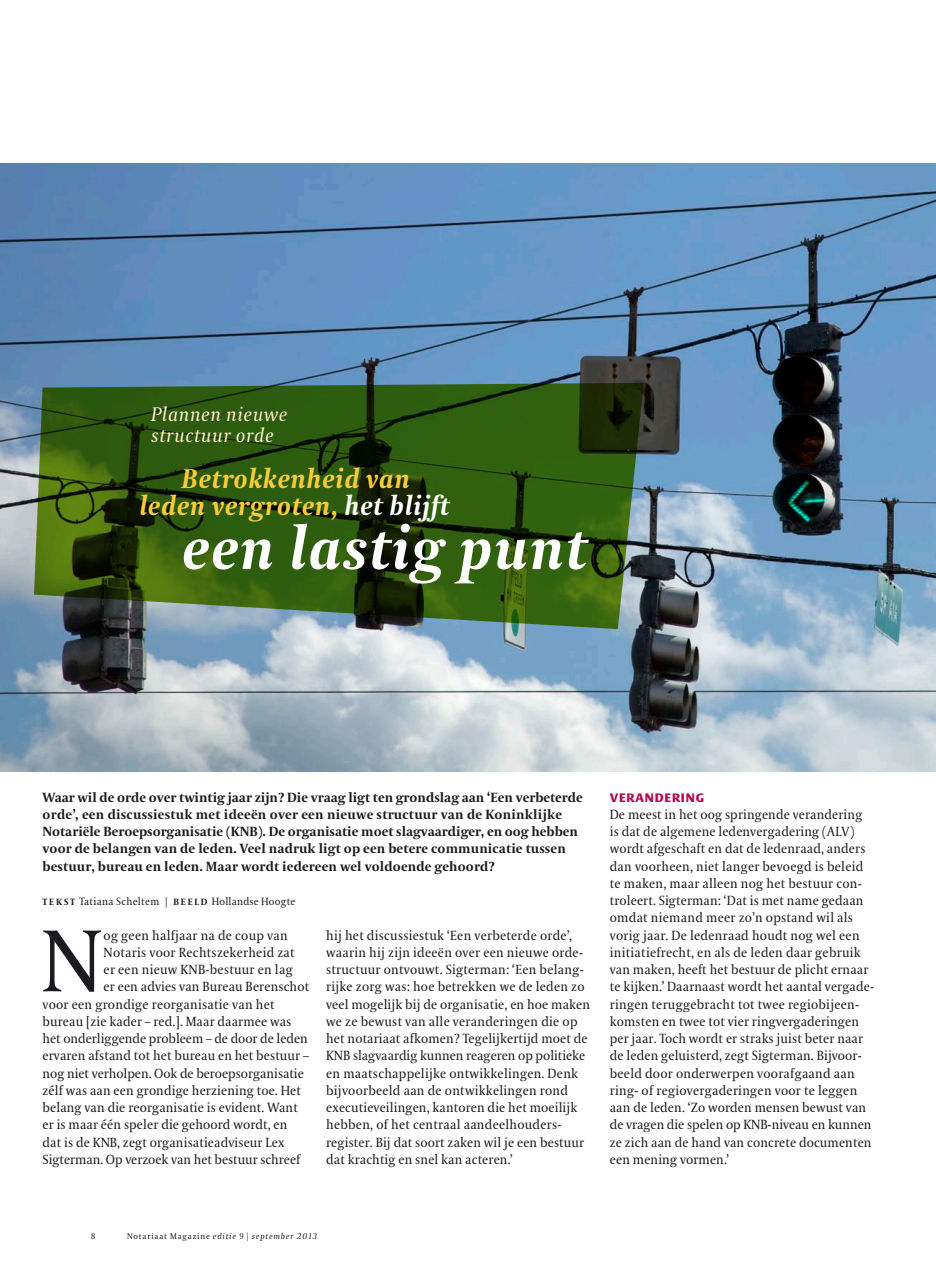
<style>
.page{position:relative;width:936px;height:1263px;background:#fff}
.page>*{position:absolute;margin:0;border:0;box-sizing:border-box;transform-origin:0 0}
.t1{font:87.3px "VPRO Coranto";color:#1a1a1f}
.t2{font:italic 700 60px "VPRO Coranto";letter-spacing:.02em;color:#fff}
.t3{font:italic 700 27px/27px "VPRO Coranto";letter-spacing:.02em;color:#fccb3c;text-align:center}
.t4{font:italic 19.5px/21px "VPRO Coranto";letter-spacing:.03em;color:#fdefcd}
.t5{font:13.2px/17.2px "VPRO Coranto";letter-spacing:.01em;color:#1a1a1f}
.t6{font:700 13.2px/17.2px "VPRO Coranto";letter-spacing:.01em;color:#1a1a1f}
.t7{font:700 12px "VPRO Vesta";letter-spacing:.07em;color:#b80852}
.t8{font:10.5px "VPRO Coranto";letter-spacing:.02em;color:#1a1a1f}
.t9{font:italic 8.25px "VPRO Coranto";letter-spacing:.1em;color:#1a1a1f}
.t10{font:8.25px "VPRO Coranto Cn";color:#1a1a1f}
.s1{color:#fff}
.s2{font-weight:700;font-size:9px}
.s3{font-style:normal}
.s4{font-family:"VPRO Coranto Cn";font-style:normal}
</style>
<div class="page">
<img style="left:0;top:163px;width:935px;height:608px">
<svg style="left:34px;top:383px;width:609px;height:246px;background:#34581b"></svg>
<h3 class="t4" style="left:151px;top:404px;width:138px">Plannen nieuwe structuur orde</h3>
<h3 class="t3" style="left:139px;top:465px;width:311px">Betrokkenheid van<br>leden vergroten, <span class="s1">het blijft</span></h3>
<h2 class="t2" style="left:181px;top:511px;width:406px">een lastig punt</h2>
<p class="t6" style="left:43px;top:788px;width:541px">Waar wil de orde over twintig jaar zijn? Die vraag ligt ten grondslag aan ‘Een verbeterde orde’, een discussiestuk met ideeën over een nieuwe structuur van de Koninklijke Notariële Beroepsorganisatie (KNB). De organisatie moet slagvaardiger, en oog hebben voor de belangen van de leden. Veel nadruk ligt op een betere communicatie tussen bestuur, bureau en leden. Maar wordt iedereen wel voldoende gehoord?</p>
<p class="t8" style="left:43px;top:895px;width:139px"><span class="s2">T E K S T</span> Tatiana Scheltem | <span class="s2">bee</span></p>
<p class="t8" style="left:194px;top:895px;width:102px"><span class="s2">l d</span> Hollandse Hoogte</p>
<h1 class="t1" style="left:41px;top:910px;width:62px">N</h1>
<p class="t5" style="left:104px;top:926px;width:185px">og geen halfjaar na de coup van</p>
<p class="t5" style="left:104px;top:944px;width:192px">Notaris voor Rechtszekerheid zat</p>
<p class="t5" style="left:104px;top:961px;width:190px">er een nieuw KNB-bestuur en lag</p>
<p class="t5" style="left:104px;top:978px;width:207px">er een advies van Bureau Berenschot</p>
<p class="t5" style="left:43px;top:995px;width:233px">voor een grondige reorganisatie van het</p>
<p class="t5" style="left:43px;top:1013px;width:250px">bureau [zie kader – red.]. Maar daarmee was</p>
<p class="t5" style="left:43px;top:1030px;width:267px">het onderliggende probleem – de door de leden</p>
<p class="t5" style="left:43px;top:1047px;width:268px">ervaren afstand tot het bureau en het bestuur –</p>
<p class="t5" style="left:43px;top:1064px;width:263px">nog niet verholpen. Ook de beroepsorganisatie</p>
<p class="t5" style="left:43px;top:1082px;width:260px">zélf was aan een grondige herziening toe. Het</p>
<p class="t5" style="left:43px;top:1099px;width:257px">belang van die reorganisatie is evident. Want</p>
<p class="t5" style="left:43px;top:1116px;width:246px">er is maar één speler die gehoord wordt, en</p>
<p class="t5" style="left:43px;top:1133px;width:243px">dat is de KNB, zegt organisatieadviseur Lex</p>
<p class="t5" style="left:43px;top:1151px;width:259px">Sigterman. Op verzoek van het bestuur schreef</p>
<p class="t5" style="left:326px;top:926px;width:265px">hij het discussiestuk ‘Een verbeterde orde’, waarin hij zijn ideeën over een nieuwe orde&shy;structuur ontvouwt. Sigterman: ‘Een belang&shy;rijke zorg was: hoe betrekken we de leden zo veel mogelijk bij de organisatie, en hoe maken we ze bewust van alle veranderingen die op het notariaat afkomen? Tegelijkertijd moet de KNB slagvaardig kunnen reageren op politieke en maatschappelijke ontwikkelingen. Denk bijvoorbeeld aan de ontwikkelingen rond executieveilingen, kantoren die het moeilijk hebben, of het centraal aandeelhouders&shy;register. Bij dat soort zaken wil je een bestuur dat krachtig en snel kan acteren.’</p>
<p class="t7" style="left:609px;top:792px;width:96px">VERANDERING</p>
<p class="t5" style="left:609px;top:806px;width:266px">De meest in het oog springende verandering is dat de algemene ledenvergadering (ALV) wordt afgeschaft en dat de ledenraad, anders dan voorheen, niet langer bevoegd is beleid te maken, maar alleen nog het bestuur con&shy;troleert. Sigterman: ‘Dat is met name gedaan omdat niemand meer zo’n opstand wil als vorig jaar. De ledenraad houdt nog wel een initiatiefrecht, en als de leden daar gebruik van maken, heeft het bestuur de plicht ernaar te kijken.’ Daarnaast wordt het aantal vergade&shy;ringen teruggebracht tot twee regiobijeen&shy;komsten en twee tot vier ringvergaderingen per jaar. Toch wordt er straks juist beter naar de leden geluisterd, zegt Sigterman. Bijvoor&shy;beeld door onderwerpen voorafgaand aan ring- of regiovergaderingen voor te leggen aan de leden. ‘Zo worden mensen bewust van de vragen die spelen op KNB-niveau en kunnen ze zich aan de hand van concrete documenten een mening vormen.’</p>
<p class="t10" style="left:91px;top:1231px;width:6px">8</p>
<p class="t9" style="left:127px;top:1231px;width:191px"><span class="s3">Notariaat Magazine</span> editie <span class="s4">9 |</span> september 2013</p>
</div>
